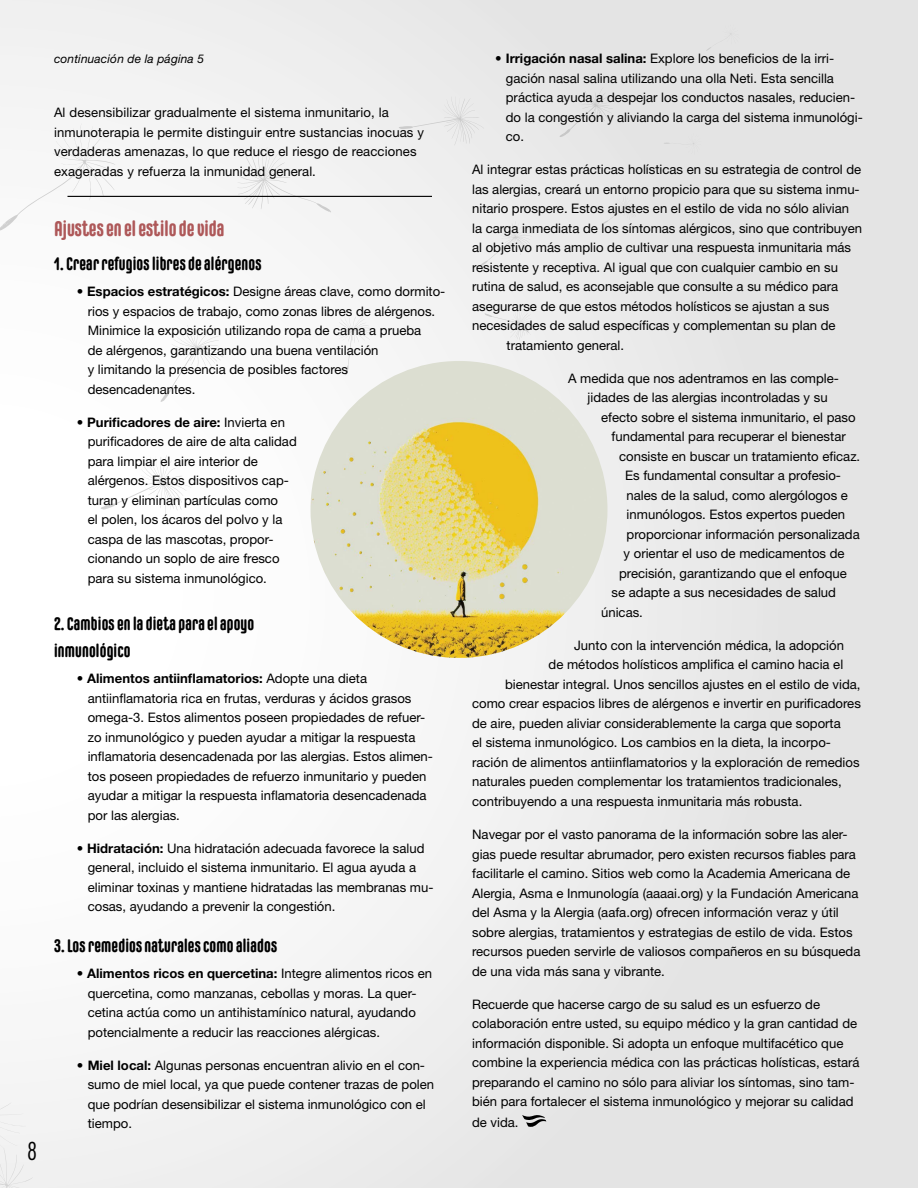
<style>
.page{position:relative;width:918px;height:1188px;background:#fff}
.page>*{position:absolute;margin:0;border:0;box-sizing:border-box;transform-origin:0 0}
.t1{font:300 condensed 24px "Futura Std";color:#000}
.t2{font:700 21px "Carl Marx";color:#ae5859}
.t3{font:700 18px/27px "Carl Marx";letter-spacing:.01em;color:#000}
.t4{font:13.2px/19.5px "Helvetica Neue LT Std";color:#000}
.t5{font:italic 12px "Helvetica Neue LT Std";letter-spacing:.01em;color:#000}
.s1{font-weight:700}
</style>
<div class="page">
<div style="left:0;top:0;width:918px;height:1188px;background:linear-gradient(to right,#fdfdfd,#e1e1e1)"></div>
<svg style="left:664px;top:133px;width:37px;height:22px"></svg>
<svg style="left:706px;top:23px;width:34px;height:28px"></svg>
<svg style="left:0;top:124px;width:119px;height:106px"></svg>
<svg style="left:399px;top:97px;width:85px;height:48px;background:#eaeaea"></svg>
<svg style="left:335px;top:315px;width:37px;height:60px"></svg>
<svg style="left:479px;top:221px;width:55px;height:46px"></svg>
<svg style="left:560px;top:87px;width:53px;height:50px;background:#e3e3e3"></svg>
<svg style="left:237px;top:147px;width:94px;height:65px"></svg>
<svg style="left:485px;top:309px;width:46px;height:31px"></svg>
<svg style="left:603px;top:196px;width:35px;height:28px"></svg>
<svg style="left:161px;top:325px;width:62px;height:77px"></svg>
<svg style="left:101px;top:455px;width:90px;height:61px"></svg>
<div style="left:0;top:1047px;width:39px;height:141px;background:#f3f3f3"></div>
<hr style="left:68px;top:196px;width:364px;height:1px;background:#000">
<svg style="left:522px;top:1115px;width:24px;height:13px"></svg>
<img style="left:311px;top:361px;width:296px;height:297px;border-radius:147px">
<h1 class="t1" style="left:27px;top:1137px;width:11px">8</h1>
<p class="t5" style="left:54px;top:51px;width:152px">continuación de la página 5</p>
<p class="t4" style="left:54px;top:102px;width:372px">Al desensibilizar gradualmente el sistema inmunitario, la inmunoterapia le permite distinguir entre sustancias inocuas y verdaderas amenazas, lo que reduce el riesgo de reacciones exageradas y refuerza la inmunidad general.</p>
<h2 class="t2" style="left:54px;top:217px;width:172px">Ajustes en el estilo de vida</h2>
<h3 class="t3" style="left:54px;top:250px;width:209px">1. Crear refugios libres de alérgenos</h3>
<p class="t4" style="left:88px;top:282px;width:359px;text-indent:-11px">• <span class="s1">Espacios estratégicos:</span> Designe áreas clave, como dormito&shy;rios y espacios de trabajo, como zonas libres de alérgenos.<br>Minimice la exposición utilizando ropa de cama a prueba<br>de alérgenos, garantizando una buena ventilación<br>y limitando la presencia de posibles factores desencadenantes.</p>
<p class="t4" style="left:88px;top:412px;width:211px;text-indent:-11px">• <span class="s1">Purificadores de aire:</span> Invierta en purificadores de aire de alta calidad para limpiar el aire interior de alérgenos. Estos dispositivos cap&shy;turan y eliminan partículas como<br>el polen, los ácaros del polvo y la caspa de las mascotas, propor&shy;cionando un soplo de aire fresco para su sistema inmunológico.</p>
<h3 class="t3" style="left:54px;top:610px;width:202px">2. Cambios en la dieta para el apoyo inmunológico</h3>
<p class="t4" style="left:88px;top:669px;width:347px;text-indent:-11px">• <span class="s1">Alimentos antiinflamatorios:</span> Adopte una dieta antiinflamatoria rica en frutas, verduras y ácidos grasos omega-3. Estos alimentos poseen propiedades de refuer&shy;zo inmunológico y pueden ayudar a mitigar la respuesta inflamatoria desencadenada por las alergias. Estos alimen&shy;tos poseen propiedades de refuerzo inmunitario y pueden ayudar a mitigar la respuesta inflamatoria desencadenada por las alergias.</p>
<p class="t4" style="left:88px;top:838px;width:347px;text-indent:-11px"><span class="s1">• Hidratación:</span> Una hidratación adecuada favorece la salud general, incluido el sistema inmunitario. El agua ayuda a eliminar toxinas y mantiene hidratadas las membranas mu&shy;cosas, ayudando a prevenir la congestión.</p>
<h3 class="t3" style="left:54px;top:932px;width:225px">3. Los remedios naturales como aliados</h3>
<p class="t4" style="left:88px;top:963px;width:346px;text-indent:-11px">• <span class="s1">Alimentos ricos en quercetina:</span> Integre alimentos ricos en quercetina, como manzanas, cebollas y moras. La quer&shy;cetina actúa como un antihistamínico natural, ayudando potencialmente a reducir las reacciones alérgicas.</p>
<p class="t4" style="left:88px;top:1055px;width:348px;text-indent:-11px"><span class="s1">• Miel local:</span> Algunas personas encuentran alivio en el con&shy;sumo de miel local, ya que puede contener trazas de polen que podrían desensibilizar el sistema inmunológico con el tiempo.</p>
<p class="t4" style="left:506px;top:49px;width:358px;text-indent:-11px"><span class="s1">• Irrigación nasal salina:</span> Explore los beneficios de la irri&shy;gación nasal salina utilizando una olla Neti. Esta sencilla práctica ayuda a despejar los conductos nasales, reducien&shy;do la congestión y aliviando la carga del sistema inmunológi&shy;co.</p>
<p class="t4" style="left:472px;top:160px;width:391px">Al integrar estas prácticas holísticas en su estrategia de control de</p>
<p class="t4" style="left:472px;top:179px;width:389px">las alergias, creará un entorno propicio para que su sistema inmu-</p>
<p class="t4" style="left:472px;top:199px;width:379px">nitario prospere. Estos ajustes en el estilo de vida no sólo alivian</p>
<p class="t4" style="left:472px;top:218px;width:391px">la carga inmediata de los síntomas alérgicos, sino que contribuyen</p>
<p class="t4" style="left:472px;top:238px;width:381px">al objetivo más amplio de cultivar una respuesta inmunitaria más</p>
<p class="t4" style="left:472px;top:257px;width:367px">resistente y receptiva. Al igual que con cualquier cambio en su</p>
<p class="t4" style="left:472px;top:277px;width:368px">rutina de salud, es aconsejable que consulte a su médico para</p>
<p class="t4" style="left:472px;top:296px;width:359px">asegurarse de que estos métodos holísticos se ajustan a sus</p>
<p class="t4" style="left:472px;top:316px;width:365px">necesidades de salud específicas y complementan su plan de</p>
<p class="t4" style="left:507px;top:335px;width:119px">tratamiento general.</p>
<p class="t4" style="left:568px;top:368px;width:272px">A medida que nos adentramos en las comple-</p>
<p class="t4" style="left:588px;top:388px;width:242px">jidades de las alergias incontroladas y su</p>
<p class="t4" style="left:601px;top:407px;width:256px">efecto sobre el sistema inmunitario, el paso</p>
<p class="t4" style="left:612px;top:427px;width:236px">fundamental para recuperar el bienestar</p>
<p class="t4" style="left:619px;top:446px;width:243px">consiste en buscar un tratamiento eficaz.</p>
<p class="t4" style="left:625px;top:466px;width:217px">Es fundamental consultar a profesio-</p>
<p class="t4" style="left:627px;top:485px;width:223px">nales de la salud, como alergólogos e</p>
<p class="t4" style="left:627px;top:505px;width:220px">inmunólogos. Estos expertos pueden</p>
<p class="t4" style="left:627px;top:524px;width:235px">proporcionar información personalizada</p>
<p class="t4" style="left:624px;top:544px;width:222px">y orientar el uso de medicamentos de</p>
<p class="t4" style="left:619px;top:563px;width:229px">precisión, garantizando que el enfoque</p>
<p class="t4" style="left:612px;top:583px;width:226px">se adapte a sus necesidades de salud</p>
<p class="t4" style="left:601px;top:602px;width:43px">únicas.</p>
<p class="t4" style="left:574px;top:635px;width:271px">Junto con la intervención médica, la adopción</p>
<p class="t4" style="left:549px;top:655px;width:296px">de métodos holísticos amplifica el camino hacia el</p>
<p class="t4" style="left:505px;top:674px;width:357px">bienestar integral. Unos sencillos ajustes en el estilo de vida,</p>
<p class="t4" style="left:472px;top:694px;width:390px">como crear espacios libres de alérgenos e invertir en purificadores</p>
<p class="t4" style="left:472px;top:713px;width:370px">de aire, pueden aliviar considerablemente la carga que soporta</p>
<p class="t4" style="left:472px;top:733px;width:360px">el sistema inmunológico. Los cambios en la dieta, la incorpo-</p>
<p class="t4" style="left:472px;top:752px;width:389px">ración de alimentos antiinflamatorios y la exploración de remedios</p>
<p class="t4" style="left:472px;top:772px;width:371px">naturales pueden complementar los tratamientos tradicionales,</p>
<p class="t4" style="left:472px;top:791px;width:332px">contribuyendo a una respuesta inmunitaria más robusta.</p>
<p class="t4" style="left:472px;top:824px;width:390px">Navegar por el vasto panorama de la información sobre las aler&shy;gias puede resultar abrumador, pero existen recursos fiables para facilitarle el camino. Sitios web como la Academia Americana de Alergia, Asma e Inmunología (aaaai.org) y la Fundación Americana del Asma y la Alergia (aafa.org) ofrecen información veraz y útil sobre alergias, tratamientos y estrategias de estilo de vida. Estos recursos pueden servirle de valiosos compañeros en su búsqueda de una vida más sana y vibrante.</p>
<p class="t4" style="left:472px;top:994px;width:389px">Recuerde que hacerse cargo de su salud es un esfuerzo de colaboración entre usted, su equipo médico y la gran cantidad de información disponible. Si adopta un enfoque multifacético que combine la experiencia médica con las prácticas holísticas, estará preparando el camino no sólo para aliviar los síntomas, sino tam&shy;bién para fortalecer el sistema inmunológico y mejorar su calidad</p>
<p class="t4" style="left:472px;top:1112px;width:48px">de vida.</p>
</div>
